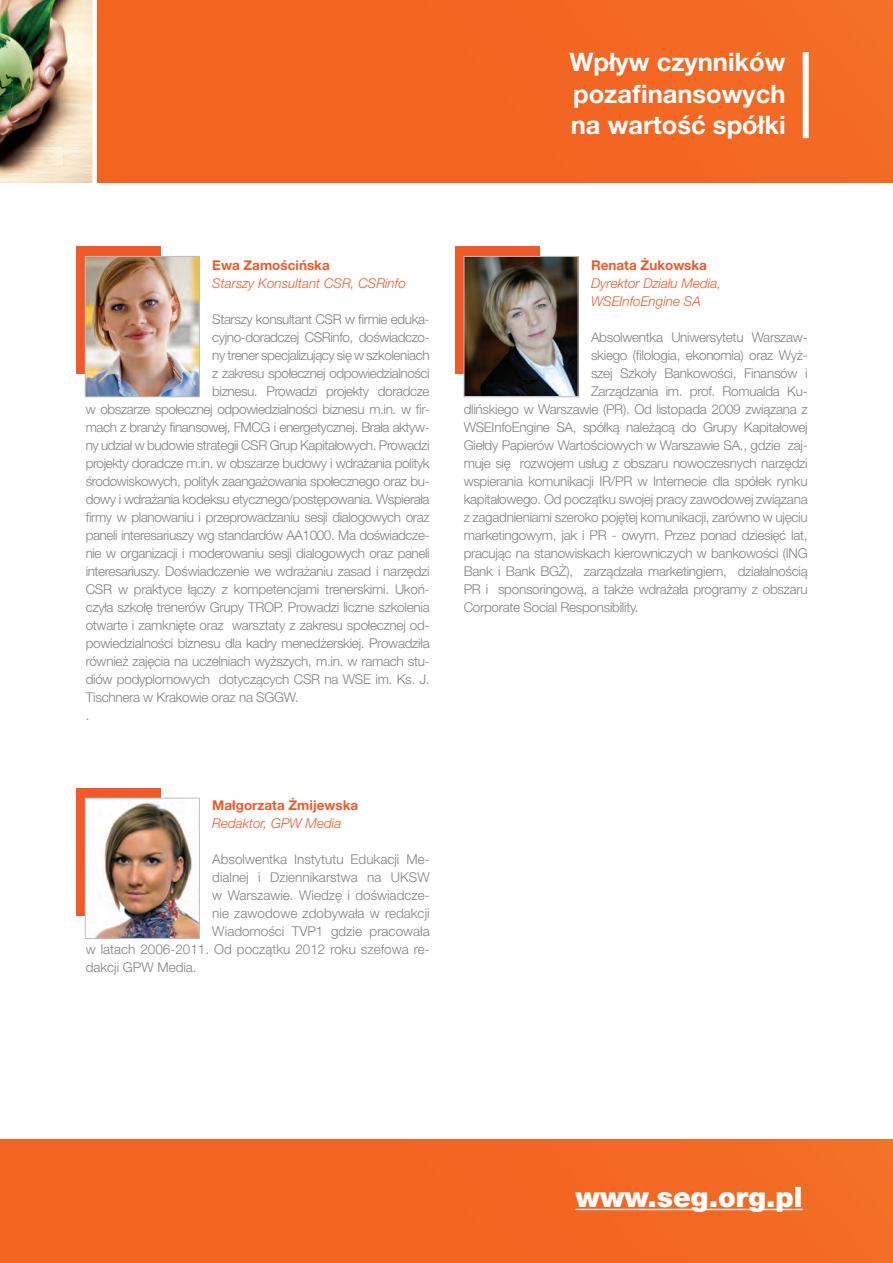
<style>
.page{position:relative;width:893px;height:1263px;background:#fff}
.page>*{position:absolute;margin:0;border:0;box-sizing:border-box;transform-origin:0 0}
.t1{font:900 28.2px "Helvetica Neue LT Pro";color:#fff}
.t2{font:700 25.5px/31.5px "Helvetica Neue LT Pro";color:#fff;text-align:justify}
.t3{font:300 13.5px "Helvetica Neue LT Pro";letter-spacing:-.02em;color:#808285}
.t4{font:300 13.5px "Helvetica Neue LT Pro";color:#808285}
.t5{font:italic 300 13.5px/18px "Helvetica Neue LT Pro";color:#f15929}
.t6{font:700 13.5px "Helvetica Neue LT Pro";color:#f15929}
</style>
<div class="page">
<div style="left:0;top:0;width:893px;height:182px;background:#f36421"></div>
<div style="left:803px;top:52px;width:6px;height:86px;background:#fff"></div>
<img style="left:0;top:0;width:97px;height:183px">
<div style="left:0;top:1140px;width:893px;height:123px;background:#f36421"></div>
<hr style="left:575px;top:1209px;width:228px;height:1px;background:#fff">
<div style="left:77px;top:247px;width:84px;height:127px;background:#f15929"></div>
<img style="left:87px;top:258px;width:111px;height:137px">
<div style="left:85px;top:256px;width:115px;height:141px;border:1px solid #bcbdc0"></div>
<div style="left:455px;top:247px;width:85px;height:127px;background:#f15929"></div>
<img style="left:466px;top:258px;width:110px;height:137px">
<div style="left:464px;top:256px;width:114px;height:141px;border:1px solid #bcbdc0"></div>
<div style="left:77px;top:788px;width:84px;height:128px;background:#f15929"></div>
<img style="left:87px;top:800px;width:111px;height:137px">
<div style="left:85px;top:798px;width:115px;height:141px;border:1px solid #bcbdc0"></div>
<h2 class="t2" style="left:569px;top:46px;width:218px">Wpływ czynników pozafinansowych na wartość spółki</h2>
<p class="t6" style="left:212px;top:257px;width:119px">Ewa Zamościńska</p>
<p class="t5" style="left:212px;top:274px;width:195px">Starszy Konsultant CSR, CSRinfo</p>
<p class="t3" style="left:212px;top:311px;width:219px">Starszy konsultant CSR w firmie eduka-</p>
<p class="t3" style="left:212px;top:329px;width:219px">cyjno-doradczej CSRinfo, doświadczo-</p>
<p class="t3" style="left:212px;top:347px;width:219px">ny trener specjalizujący się w szkoleniach</p>
<p class="t3" style="left:212px;top:365px;width:219px">z zakresu społecznej odpowiedzialności</p>
<p class="t3" style="left:212px;top:383px;width:219px">biznesu. Prowadzi projekty doradcze</p>
<p class="t3" style="left:86px;top:401px;width:345px">w obszarze społecznej odpowiedzialności biznesu m.in. w fir-</p>
<p class="t3" style="left:86px;top:419px;width:345px">mach z branży finansowej, FMCG i energetycznej. Brała aktyw-</p>
<p class="t3" style="left:86px;top:437px;width:345px">ny udział w budowie strategii CSR Grup Kapitałowych. Prowadzi</p>
<p class="t3" style="left:86px;top:455px;width:345px">projekty doradcze m.in. w obszarze budowy i wdrażania polityk</p>
<p class="t3" style="left:86px;top:473px;width:345px">środowiskowych, polityk zaangażowania społecznego oraz bu-</p>
<p class="t3" style="left:86px;top:491px;width:345px">dowy i wdrażania kodeksu etycznego/postępowania. Wspierała</p>
<p class="t3" style="left:86px;top:509px;width:345px">firmy w planowaniu i przeprowadzaniu sesji dialogowych oraz</p>
<p class="t3" style="left:86px;top:527px;width:345px">paneli interesariuszy wg standardów AA1000. Ma doświadcze-</p>
<p class="t3" style="left:86px;top:545px;width:345px">nie w organizacji i moderowaniu sesji dialogowych oraz paneli</p>
<p class="t3" style="left:86px;top:563px;width:345px">interesariuszy. Doświadczenie we wdrażaniu zasad i narzędzi</p>
<p class="t3" style="left:86px;top:581px;width:345px">CSR w praktyce łączy z kompetencjami trenerskimi. Ukoń-</p>
<p class="t3" style="left:86px;top:599px;width:345px">czyła szkołę trenerów Grupy TROP. Prowadzi liczne szkolenia</p>
<p class="t3" style="left:86px;top:617px;width:345px">otwarte i zamknięte oraz warsztaty z zakresu społecznej od-</p>
<p class="t3" style="left:86px;top:635px;width:345px">powiedzialności biznesu dla kadry menedżerskiej. Prowadziła</p>
<p class="t3" style="left:86px;top:653px;width:345px">również zajęcia na uczelniach wyższych, m.in. w ramach stu-</p>
<p class="t3" style="left:86px;top:671px;width:346px">diów podyplomowych dotyczących CSR na WSE im. Ks. J.</p>
<p class="t3" style="left:86px;top:689px;width:215px">Tischnera w Krakowie oraz na SGGW.</p>
<p class="t3" style="left:86px;top:707px;width:5px">.</p>
<p class="t6" style="left:212px;top:797px;width:147px">Małgorzata Żmijewska</p>
<p class="t5" style="left:212px;top:814px;width:131px">Redaktor, GPW Media</p>
<p class="t4" style="left:212px;top:851px;width:219px">Absolwentka Instytutu Edukacji Me-</p>
<p class="t4" style="left:212px;top:869px;width:219px">dialnej i Dziennikarstwa na UKSW</p>
<p class="t4" style="left:212px;top:887px;width:219px">w Warszawie. Wiedzę i doświadcze-</p>
<p class="t4" style="left:212px;top:905px;width:219px">nie zawodowe zdobywała w redakcji</p>
<p class="t4" style="left:212px;top:923px;width:219px">Wiadomości TVP1 gdzie pracowała</p>
<p class="t4" style="left:86px;top:941px;width:345px">w latach 2006-2011. Od początku 2012 roku szefowa re-</p>
<p class="t4" style="left:86px;top:959px;width:113px">dakcji GPW Media.</p>
<p class="t6" style="left:591px;top:257px;width:117px">Renata Żukowska</p>
<p class="t5" style="left:591px;top:274px;width:132px">Dyrektor Działu Media,<br>WSEInfoEngine SA</p>
<p class="t3" style="left:591px;top:329px;width:218px">Absolwentka Uniwersytetu Warszaw-</p>
<p class="t3" style="left:591px;top:347px;width:218px">skiego (filologia, ekonomia) oraz Wyż-</p>
<p class="t3" style="left:591px;top:365px;width:218px">szej Szkoły Bankowości, Finansów i</p>
<p class="t3" style="left:591px;top:383px;width:218px">Zarządzania im. prof. Romualda Ku-</p>
<p class="t3" style="left:464px;top:401px;width:345px">dlińskiego w Warszawie (PR). Od listopada 2009 związana z</p>
<p class="t3" style="left:464px;top:419px;width:345px">WSEInfoEngine SA, spółką należącą do Grupy Kapitałowej</p>
<p class="t3" style="left:464px;top:437px;width:345px">Giełdy Papierów Wartościowych w Warszawie SA., gdzie zaj-</p>
<p class="t3" style="left:464px;top:455px;width:345px">muje się rozwojem usług z obszaru nowoczesnych narzędzi</p>
<p class="t3" style="left:464px;top:473px;width:345px">wspierania komunikacji IR/PR w Internecie dla spółek rynku</p>
<p class="t3" style="left:464px;top:491px;width:345px">kapitałowego. Od początku swojej pracy zawodowej związana</p>
<p class="t3" style="left:464px;top:509px;width:345px">z zagadnieniami szeroko pojętej komunikacji, zarówno w ujęciu</p>
<p class="t3" style="left:464px;top:527px;width:346px">marketingowym, jak i PR - owym. Przez ponad dziesięć lat,</p>
<p class="t3" style="left:464px;top:545px;width:345px">pracując na stanowiskach kierowniczych w bankowości (ING</p>
<p class="t3" style="left:464px;top:563px;width:345px">Bank i Bank BGŻ), zarządzała marketingiem, działalnością</p>
<p class="t3" style="left:464px;top:581px;width:345px">PR i sponsoringową, a także wdrażała programy z obszaru</p>
<p class="t3" style="left:464px;top:599px;width:176px">Corporate Social Responsibility.</p>
<h1 class="t1" style="left:575px;top:1180px;width:229px">www.seg.org.pl</h1>
</div>
